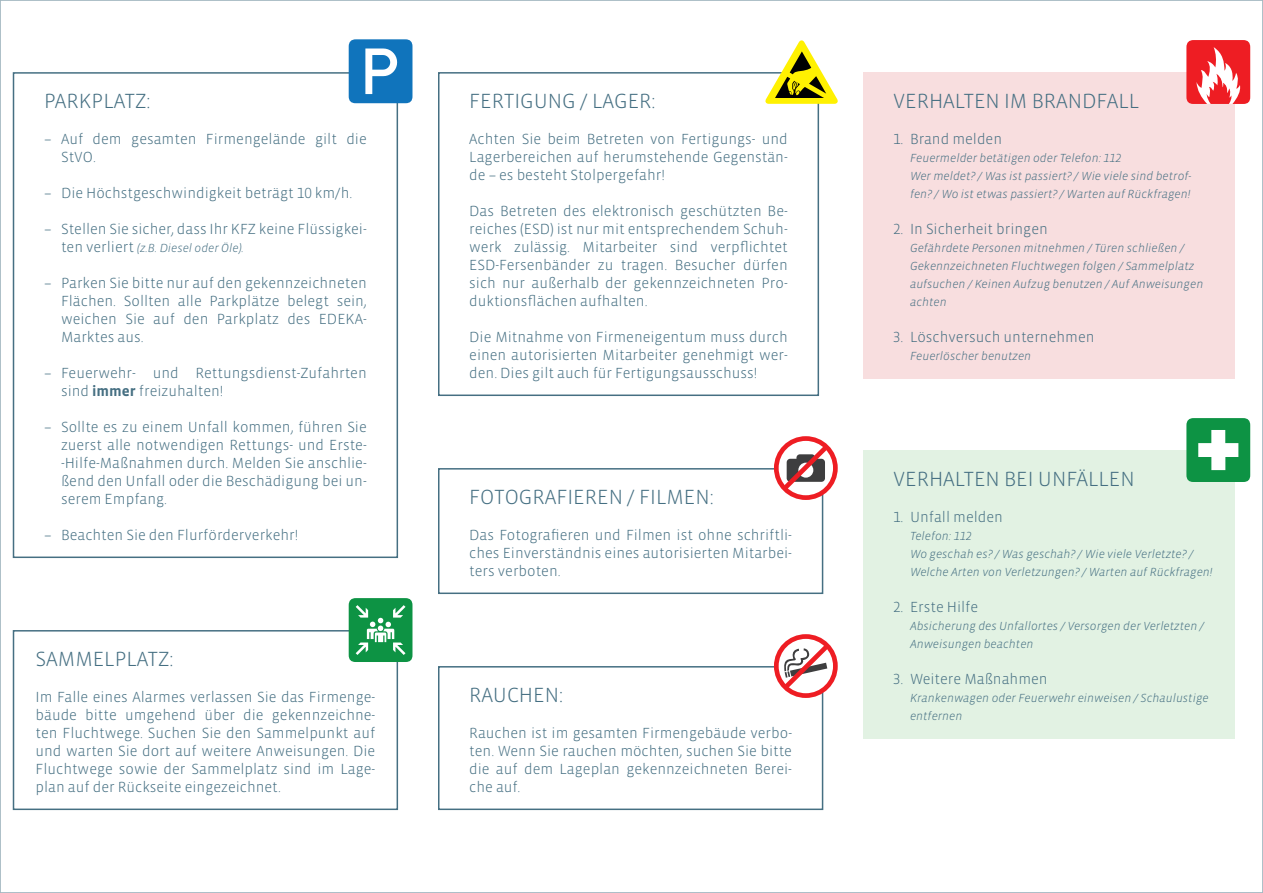
<style>
.page{position:relative;width:1263px;height:893px;background:#fff}
.page>*{position:absolute;margin:0;border:0;box-sizing:border-box;transform-origin:0 0}
.t1{font:300 21px "Vista Sans OTCE";color:#456f82}
.t2{font:300 15px/18px "Vista Sans OTCE";color:#456f82;text-align:justify}
.t3{font:italic 300 12px/18px "Vista Sans OTCE";color:#456f82}
.s1{font-style:normal;font-size:15px}
.s2{font-weight:700}
</style>
<div class="page">
<div style="left:438px;top:72px;width:381px;height:324px;border:2px solid #456f82"></div>
<div style="left:863px;top:72px;width:372px;height:306px;background:#f8dedf"></div>
<div style="left:438px;top:468px;width:385px;height:126px;border:2px solid #456f82"></div>
<div style="left:774px;top:436px;width:64px;height:64px;border:5px solid #ee1d23;border-radius:50%"></div>
<svg style="left:778px;top:440px;width:55px;height:55px"></svg>
<div style="left:13px;top:72px;width:385px;height:486px;border:2px solid #456f82"></div>
<div style="left:863px;top:450px;width:372px;height:288px;background:#e2f2e3"></div>
<svg style="left:1186px;top:418px;width:64px;height:64px"></svg>
<div style="left:438px;top:666px;width:385px;height:144px;border:2px solid #456f82"></div>
<div style="left:774px;top:634px;width:64px;height:64px;border:5px solid #ee1d23;border-radius:50%"></div>
<svg style="left:778px;top:640px;width:55px;height:55px"></svg>
<svg style="left:1186px;top:40px;width:64px;height:64px"></svg>
<svg style="left:764px;top:40px;width:74px;height:64px"></svg>
<div style="left:13px;top:630px;width:385px;height:180px;border:2px solid #456f82"></div>
<svg style="left:349px;top:598px;width:63px;height:64px"></svg>
<svg style="left:349px;top:39px;width:63px;height:64px"></svg>
<h1 class="t1" style="left:44px;top:89px;width:108px">PARKPLATZ:</h1>
<p class="t2" style="left:61px;top:130px;width:307px;text-indent:-17px">– Auf dem gesamten Firmengelände gilt die<br>StVO.</p>
<p class="t2" style="left:44px;top:184px;width:310px">– Die Höchstgeschwindigkeit beträgt 10 km/h.</p>
<p class="t2" style="left:44px;top:220px;width:324px">– Stellen Sie sicher, dass Ihr KFZ keine Flüssigkei-</p>
<p class="t3" style="left:61px;top:239px;width:184px"><span class="s1">ten verliert</span> (z.B. Diesel oder Öle).</p>
<p class="t2" style="left:61px;top:274px;width:307px;text-indent:-17px">– Parken Sie bitte nur auf den gekennzeichneten Flächen. Sollten alle Parkplätze belegt sein, weichen Sie auf den Parkplatz des EDEKA-Marktes aus.</p>
<p class="t2" style="left:61px;top:364px;width:307px;text-indent:-17px">– Feuerwehr- und Rettungsdienst-Zufahrten sind <span class="s2">immer</span> freizuhalten!</p>
<p class="t2" style="left:61px;top:418px;width:307px;text-indent:-17px">– Sollte es zu einem Unfall kommen, führen Sie zuerst alle notwendigen Rettungs- und Erste--Hilfe-Maßnahmen durch. Melden Sie anschlie&shy;ßend den Unfall oder die Beschädigung bei un&shy;serem Empfang.</p>
<p class="t2" style="left:44px;top:526px;width:256px">– Beachten Sie den Flurförderverkehr!</p>
<h1 class="t1" style="left:36px;top:647px;width:140px">SAMMELPLATZ:</h1>
<p class="t2" style="left:36px;top:688px;width:341px">Im Falle eines Alarmes verlassen Sie das Firmenge&shy;bäude bitte umgehend über die gekennzeichne&shy;ten Fluchtwege. Suchen Sie den Sammelpunkt auf und warten Sie dort auf weitere Anweisungen. Die Fluchtwege sowie der Sammelplatz sind im Lage&shy;plan auf der Rückseite eingezeichnet.</p>
<h1 class="t1" style="left:469px;top:89px;width:188px">FERTIGUNG / LAGER:</h1>
<p class="t2" style="left:469px;top:130px;width:320px">Achten Sie beim Betreten von Fertigungs- und Lagerbereichen auf herumstehende Gegenstän&shy;de – es besteht Stolpergefahr!</p>
<p class="t2" style="left:469px;top:202px;width:320px">Das Betreten des elektronisch geschützten Be&shy;reiches (ESD) ist nur mit entsprechendem Schuh&shy;werk zulässig. Mitarbeiter sind verpflichtet ESD-Fersenbänder zu tragen. Besucher dürfen sich nur außerhalb der gekennzeichneten Pro&shy;duktionsflächen aufhalten.</p>
<p class="t2" style="left:469px;top:328px;width:320px">Die Mitnahme von Firmeneigentum muss durch einen autorisierten Mitarbeiter genehmigt wer&shy;den. Dies gilt auch für Fertigungsausschuss!</p>
<h1 class="t1" style="left:469px;top:485px;width:246px">FOTOGRAFIEREN / FILMEN:</h1>
<p class="t2" style="left:469px;top:526px;width:324px">Das Fotografieren und Filmen ist ohne schriftli&shy;ches Einverständnis eines autorisierten Mitarbei&shy;ters verboten.</p>
<h1 class="t1" style="left:469px;top:683px;width:95px">RAUCHEN:</h1>
<p class="t2" style="left:469px;top:724px;width:324px">Rauchen ist im gesamten Firmengebäude verbo&shy;ten. Wenn Sie rauchen möchten, suchen Sie bitte die auf dem Lageplan gekennzeichneten Berei&shy;che auf.</p>
<h1 class="t1" style="left:893px;top:89px;width:248px">VERHALTEN IM BRANDFALL</h1>
<p class="t2" style="left:893px;top:130px;width:111px">1. Brand melden</p>
<p class="t3" style="left:910px;top:149px;width:283px">Feuermelder betätigen oder Telefon: 112<br>Wer meldet? / Was ist passiert? / Wie viele sind betrof&shy;fen? / Wo ist etwas passiert? / Warten auf Rückfragen!</p>
<p class="t2" style="left:893px;top:220px;width:156px">2. In Sicherheit bringen</p>
<p class="t3" style="left:910px;top:239px;width:295px">Gefährdete Personen mitnehmen / Türen schließen / Gekennzeichneten Fluchtwegen folgen / Sammelplatz aufsuchen / Keinen Aufzug benutzen / Auf Anweisungen achten</p>
<p class="t2" style="left:893px;top:328px;width:203px">3. Löschversuch unternehmen</p>
<p class="t3" style="left:910px;top:347px;width:123px">Feuerlöscher benutzen</p>
<h1 class="t1" style="left:893px;top:467px;width:243px">VERHALTEN BEI UNFÄLLEN</h1>
<p class="t2" style="left:893px;top:508px;width:111px">1. Unfall melden</p>
<p class="t3" style="left:910px;top:527px;width:304px">Telefon: 112<br>Wo geschah es? / Was geschah? / Wie viele Verletzte? /<br>Welche Arten von Verletzungen? / Warten auf Rückfragen!</p>
<p class="t2" style="left:893px;top:598px;width:87px">2. Erste Hilfe</p>
<p class="t3" style="left:910px;top:617px;width:296px">Absicherung des Unfallortes / Versorgen der Verletzten /<br>Anweisungen beachten</p>
<p class="t2" style="left:893px;top:670px;width:156px">3. Weitere Maßnahmen</p>
<p class="t3" style="left:910px;top:689px;width:300px">Krankenwagen oder Feuerwehr einweisen / Schaulustige entfernen</p>
</div>
